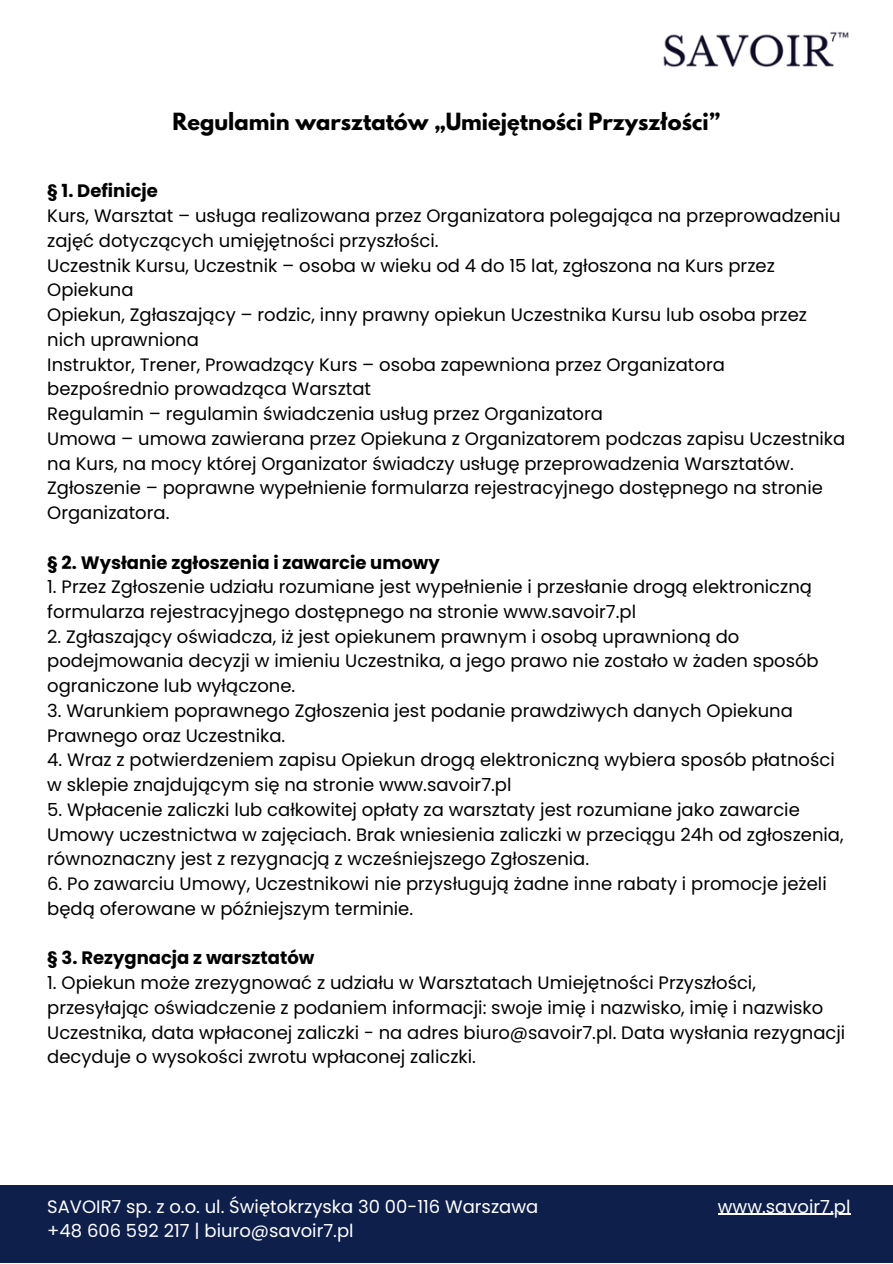
<style>
.page{position:relative;width:893px;height:1264px;background:#fff}
.page>*{position:absolute;margin:0;border:0;box-sizing:border-box;transform-origin:0 0}
.t1{font:700 21px "League Spartan";color:#000}
.t2{font:18px/24.8px "Poppins";color:#000}
.t3{font:18px/24.8px "Poppins";color:#fff}
.t4{font:700 18px "Poppins";color:#000}
</style>
<div class="page">
<img style="left:663px;top:32px;width:186px;height:35px">
<div style="left:0;top:1184px;width:892px;height:78px;background:#0e1f4c"></div>
<hr style="left:717px;top:1213px;width:133px;height:1px;background:#fff">
<p class="t1" style="left:172px;top:111px;width:549px">Regulamin warsztatów „Umiejętności Przyszłości”</p>
<p class="t4" style="left:47px;top:178px;width:112px">§ 1. Definicje</p>
<p class="t2" style="left:47px;top:203px;width:799px">Kurs, Warsztat – usługa realizowana przez Organizatora polegająca na przeprowadzeniu zajęć dotyczących umięjętności przyszłości.<br>Uczestnik Kursu, Uczestnik – osoba w wieku od 4 do 15 lat, zgłoszona na Kurs przez Opiekuna<br>Opiekun, Zgłaszający – rodzic, inny prawny opiekun Uczestnika Kursu lub osoba przez nich uprawniona<br>Instruktor, Trener, Prowadzący Kurs – osoba zapewniona przez Organizatora bezpośrednio prowadząca Warsztat<br>Regulamin – regulamin świadczenia usług przez Organizatora<br>Umowa – umowa zawierana przez Opiekuna z Organizatorem podczas zapisu Uczestnika na Kurs, na mocy której Organizator świadczy usługę przeprowadzenia Warsztatów.<br>Zgłoszenie – poprawne wypełnienie formularza rejestracyjnego dostępnego na stronie Organizatora.</p>
<p class="t4" style="left:47px;top:549px;width:394px">§ 2. Wysłanie zgłoszenia i zawarcie umowy</p>
<p class="t2" style="left:47px;top:574px;width:766px">1. Przez Zgłoszenie udziału rozumiane jest wypełnienie i przesłanie drogą elektroniczną formularza rejestracyjnego dostępnego na stronie www.savoir7.pl</p>
<p class="t2" style="left:47px;top:624px;width:773px">2. Zgłaszający oświadcza, iż jest opiekunem prawnym i osobą uprawnioną do podejmowania decyzji w imieniu Uczestnika, a jego prawo nie zostało w żaden sposób ograniczone lub wyłączone.</p>
<p class="t2" style="left:47px;top:698px;width:747px">3. Warunkiem poprawnego Zgłoszenia jest podanie prawdziwych danych Opiekuna<br>Prawnego oraz Uczestnika.</p>
<p class="t2" style="left:47px;top:747px;width:789px">4. Wraz z potwierdzeniem zapisu Opiekun drogą elektroniczną wybiera sposób płatności w sklepie znajdującym się na stronie www.savoir7.pl</p>
<p class="t2" style="left:47px;top:797px;width:797px">5. Wpłacenie zaliczki lub całkowitej opłaty za warsztaty jest rozumiane jako zawarcie<br>Umowy uczestnictwa w zajęciach. Brak wniesienia zaliczki w przeciągu 24h od zgłoszenia, równoznaczny jest z rezygnacją z wcześniejszego Zgłoszenia.</p>
<p class="t2" style="left:47px;top:871px;width:781px">6. Po zawarciu Umowy, Uczestnikowi nie przysługują żadne inne rabaty i promocje jeżeli będą oferowane w późniejszym terminie.</p>
<p class="t4" style="left:47px;top:945px;width:268px">§ 3. Rezygnacja z warsztatów</p>
<p class="t2" style="left:47px;top:970px;width:799px">1. Opiekun może zrezygnować z udziału w Warsztatach Umiejętności Przyszłości, przesyłając oświadczenie z podaniem informacji: swoje imię i nazwisko, imię i nazwisko Uczestnika, data wpłaconej zaliczki - na adres biuro@savoir7.pl. Data wysłania rezygnacji decyduje o wysokości zwrotu wpłaconej zaliczki.</p>
<p class="t3" style="left:47px;top:1193px;width:492px">SAVOIR7 sp. z o.o. ul. Świętokrzyska 30 00-116 Warszawa +48 606 592 217 | biuro@savoir7.pl</p>
<p class="t3" style="left:717px;top:1193px;width:134px">www.savoir7.pl</p>
</div>
